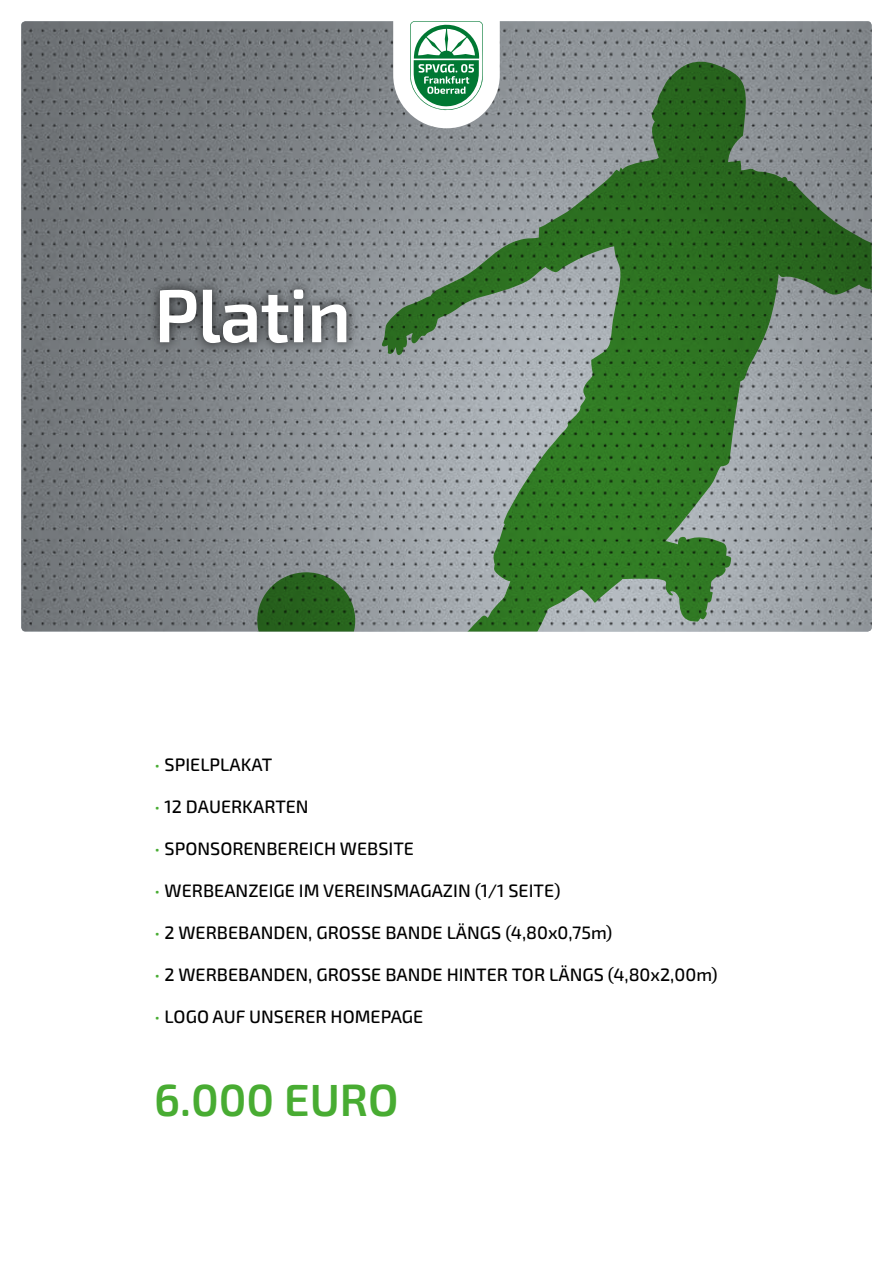
<style>
.page{position:relative;width:893px;height:1263px;background:#fff}
.page>*{position:absolute;margin:0;border:0;box-sizing:border-box;transform-origin:0 0}
.t1{font:600 75px "Exo 2";letter-spacing:-.02em;color:#fff}
.t2{font:600 45px "Exo 2";color:#48ac32}
.t3{font:500 18px "Exo 2";color:#000}
.s1{font-weight:200;color:#48ac32}
</style>
<div class="page">
<svg style="left:21px;top:21px;width:851px;height:610px;background:#787c80"></svg>
<svg style="left:327px;top:60px;width:545px;height:571px;background:#728c75"></svg>
<svg style="left:257px;top:572px;width:98px;height:59px;background:#386831"></svg>
<svg style="left:393px;top:21px;width:107px;height:107px"></svg>
<div style="left:148px;top:278px;width:210px;height:76px;background:#000;opacity:.75"></div>
<h1 class="t1" style="left:154px;top:271px;width:199px">Platin</h1>
<p class="t3" style="left:154px;top:754px;width:120px"><span class="s1">•</span> SPIELPLAKAT</p>
<p class="t3" style="left:154px;top:796px;width:156px"><span class="s1">•</span> 12 DAUERKARTEN</p>
<p class="t3" style="left:154px;top:838px;width:261px"><span class="s1">•</span> SPONSORENBEREICH WEBSITE</p>
<p class="t3" style="left:154px;top:880px;width:408px"><span class="s1">•</span> WERBEANZEIGE IM VEREINSMAGAZIN (1/1 SEITE)</p>
<p class="t3" style="left:154px;top:922px;width:460px"><span class="s1">•</span> 2 WERBEBANDEN, GROSSE BANDE LÄNGS (4,80x0,75m)</p>
<p class="t3" style="left:154px;top:964px;width:565px"><span class="s1">•</span> 2 WERBEBANDEN, GROSSE BANDE HINTER TOR LÄNGS (4,80x2,00m)</p>
<p class="t3" style="left:154px;top:1006px;width:271px"><span class="s1">•</span> LOGO AUF UNSERER HOMEPAGE</p>
<h2 class="t2" style="left:154px;top:1073px;width:246px">6.000 EURO</h2>
</div>
